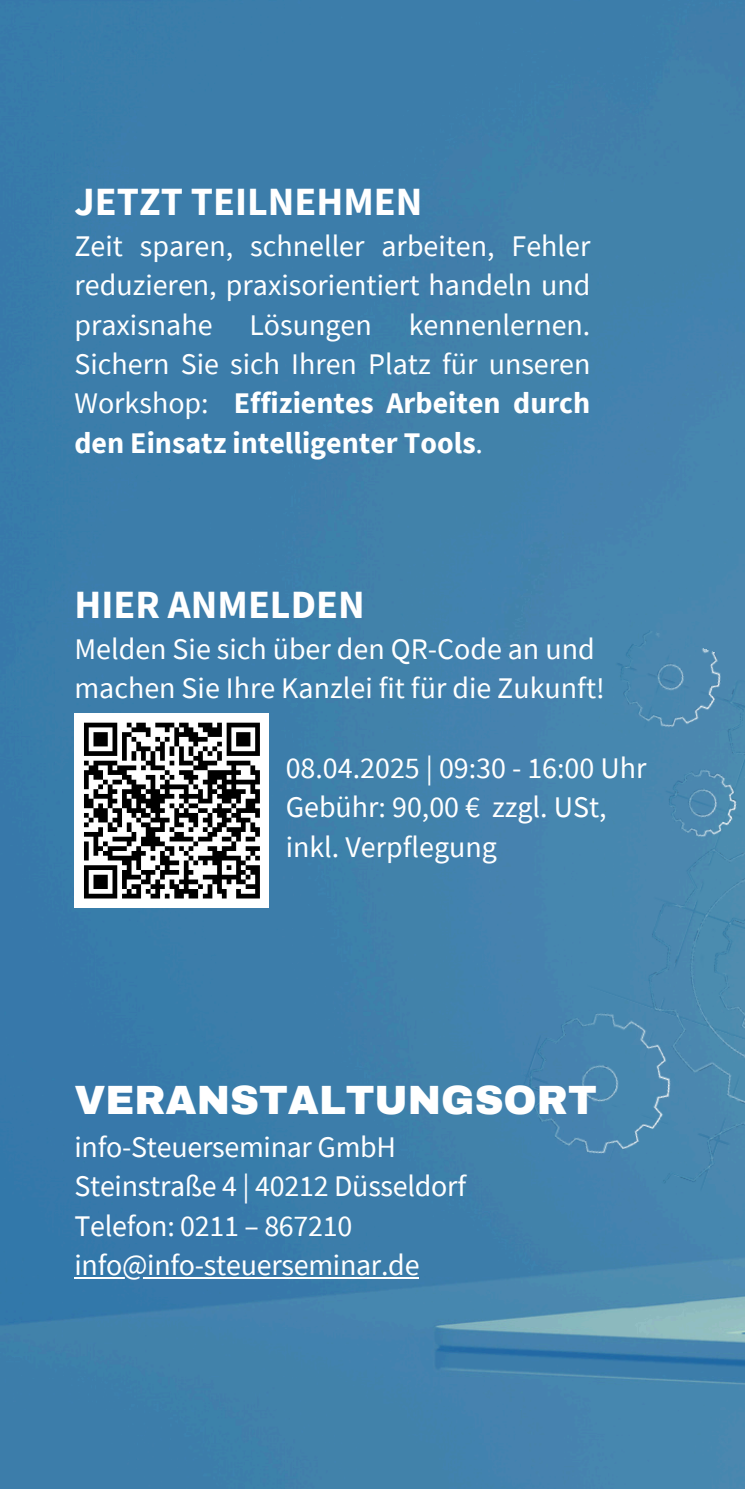
<style>
.page{position:relative;width:745px;height:1489px;background:#fff}
.page>*{position:absolute;margin:0;border:0;box-sizing:border-box;transform-origin:0 0}
.t1{font:700 40px "Source Sans Pro";color:#fff}
.t2{font:900 40px "Archivo";color:#fff}
.t3{font:30px/39.5px "Source Sans Pro";color:#fff;text-align:justify}
.s1{font-weight:700}
</style>
<div class="page">
<img style="left:0;top:0;width:744px;height:1489px">
<img style="left:121px;top:507px;width:623px;height:783px">
<div style="left:74px;top:713px;width:195px;height:195px;background:#fff"></div>
<svg style="left:84px;top:722px;width:176px;height:177px"></svg>
<hr style="left:74px;top:1277px;width:345px;height:2px;background:#fff">
<p class="t1" style="left:74px;top:176px;width:349px">JETZT TEILNEHMEN</p>
<p class="t3" style="left:74px;top:225px;width:517px">Zeit sparen, schneller arbeiten, Fehler reduzieren, praxisorientiert handeln und praxisnahe Lösungen kennenlernen.<br>Sichern Sie sich Ihren Platz für unseren Workshop: <span class="s1">Effizientes Arbeiten durch den Einsatz intelligenter Tools</span>.</p>
<p class="t1" style="left:74px;top:578px;width:291px">HIER ANMELDEN</p>
<p class="t3" style="left:74px;top:628px;width:531px">Melden Sie sich über den QR-Code an und machen Sie Ihre Kanzlei fit für die Zukunft!</p>
<h2 class="t3" style="left:285px;top:747px;width:362px">08.04.2025 | 09:30 - 16:00 Uhr</h2>
<p class="t3" style="left:285px;top:787px;width:322px">Gebühr: 90,00 € zzgl. USt,</p>
<p class="t3" style="left:285px;top:826px;width:212px">inkl. Verpflegung</p>
<h1 class="t2" style="left:74px;top:1079px;width:524px">VERANSTALTUNGSORT</h1>
<p class="t3" style="left:74px;top:1126px;width:323px">info-Steuerseminar GmbH</p>
<p class="t3" style="left:74px;top:1166px;width:393px">Steinstraße 4 | 40212 Düsseldorf</p>
<p class="t3" style="left:74px;top:1205px;width:279px">Telefon: 0211 – 867210</p>
<p class="t3" style="left:74px;top:1244px;width:346px">info@info-steuerseminar.de</p>
</div>
